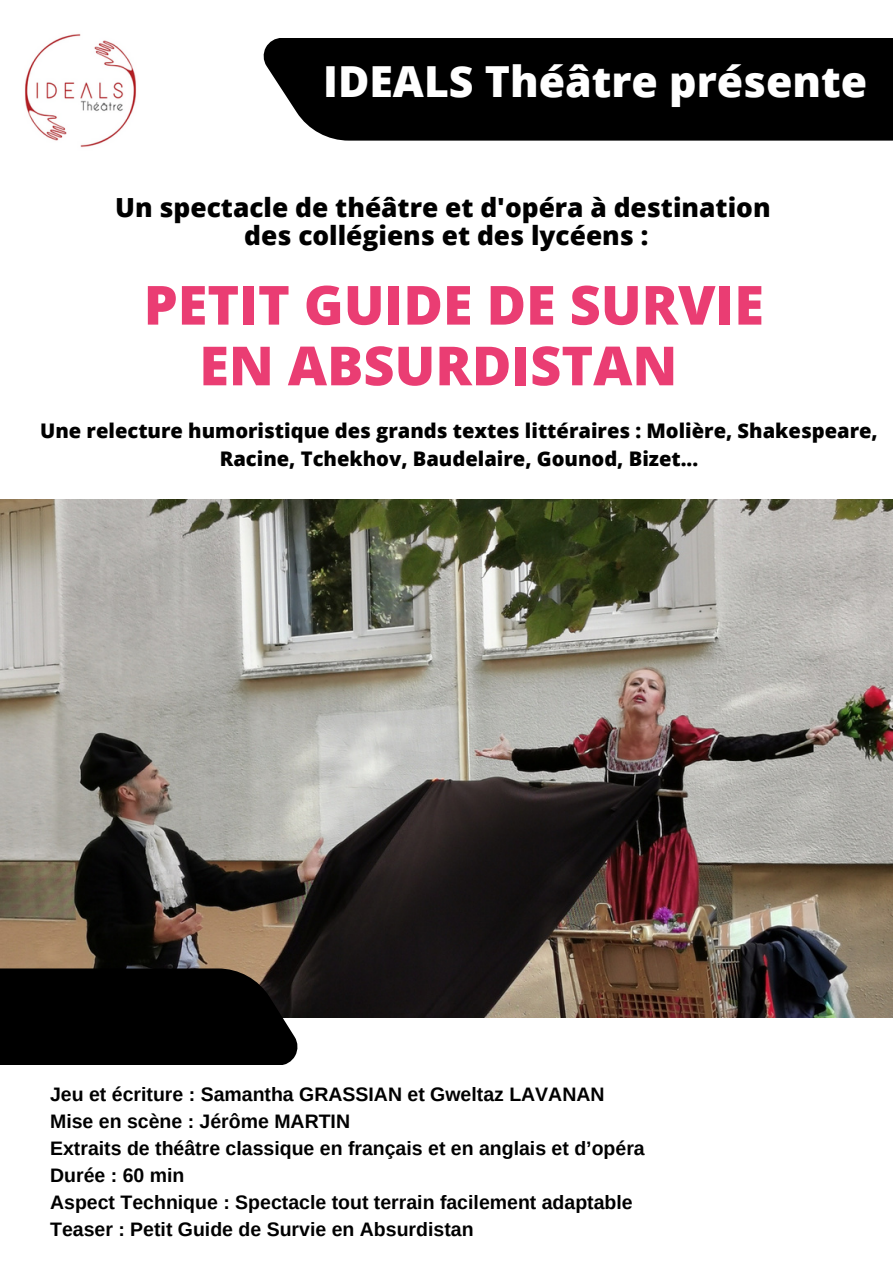
<style>
.page{position:relative;width:893px;height:1264px;background:#fff}
.page>*{position:absolute;margin:0;border:0;box-sizing:border-box;transform-origin:0 0}
.t1{font:800 54px "Open Sans";color:#ea3d73}
.t2{font:800 42.75px "Open Sans";color:#fff}
.t3{font:800 26.25px "Open Sans";color:#000}
.t4{font:800 20.1px/28px "Open Sans";color:#000;text-align:center}
.t5{font:700 19.5px "Arimo";color:#000}
</style>
<div class="page">
<img style="left:25px;top:34px;width:112px;height:113px">
<img style="left:0;top:500px;width:892px;height:517px">
<div style="left:263px;top:38px;width:629px;height:103px;background:#000"></div>
<div style="left:0;top:968px;width:298px;height:97px;background:#000"></div>
<p class="t2" style="left:323px;top:51px;width:545px">IDEALS Théâtre présente</p>
<p class="t3" style="left:115px;top:189px;width:657px">Un spectacle de théâtre et d'opéra à destination</p>
<p class="t3" style="left:244px;top:217px;width:405px">des collégiens et des lycéens :</p>
<p class="t1" style="left:144px;top:267px;width:621px">PETIT GUIDE DE SURVIE</p>
<p class="t1" style="left:199px;top:327px;width:479px">EN ABSURDISTAN</p>
<p class="t4" style="left:40px;top:416px;width:839px">Une relecture humoristique des grands textes littéraires : Molière, Shakespeare,<br>Racine, Tchekhov, Baudelaire, Gounod, Bizet...</p>
<p class="t5" style="left:50px;top:1082px;width:556px">Jeu et écriture : Samantha GRASSIAN et Gweltaz LAVANAN</p>
<p class="t5" style="left:50px;top:1109px;width:301px">Mise en scène : Jérôme MARTIN</p>
<p class="t5" style="left:50px;top:1136px;width:596px">Extraits de théâtre classique en français et en anglais et d’opéra</p>
<p class="t5" style="left:50px;top:1163px;width:136px">Durée : 60 min</p>
<p class="t5" style="left:50px;top:1190px;width:584px">Aspect Technique : Spectacle tout terrain facilement adaptable</p>
<p class="t5" style="left:50px;top:1217px;width:425px">Teaser : Petit Guide de Survie en Absurdistan</p>
</div>
